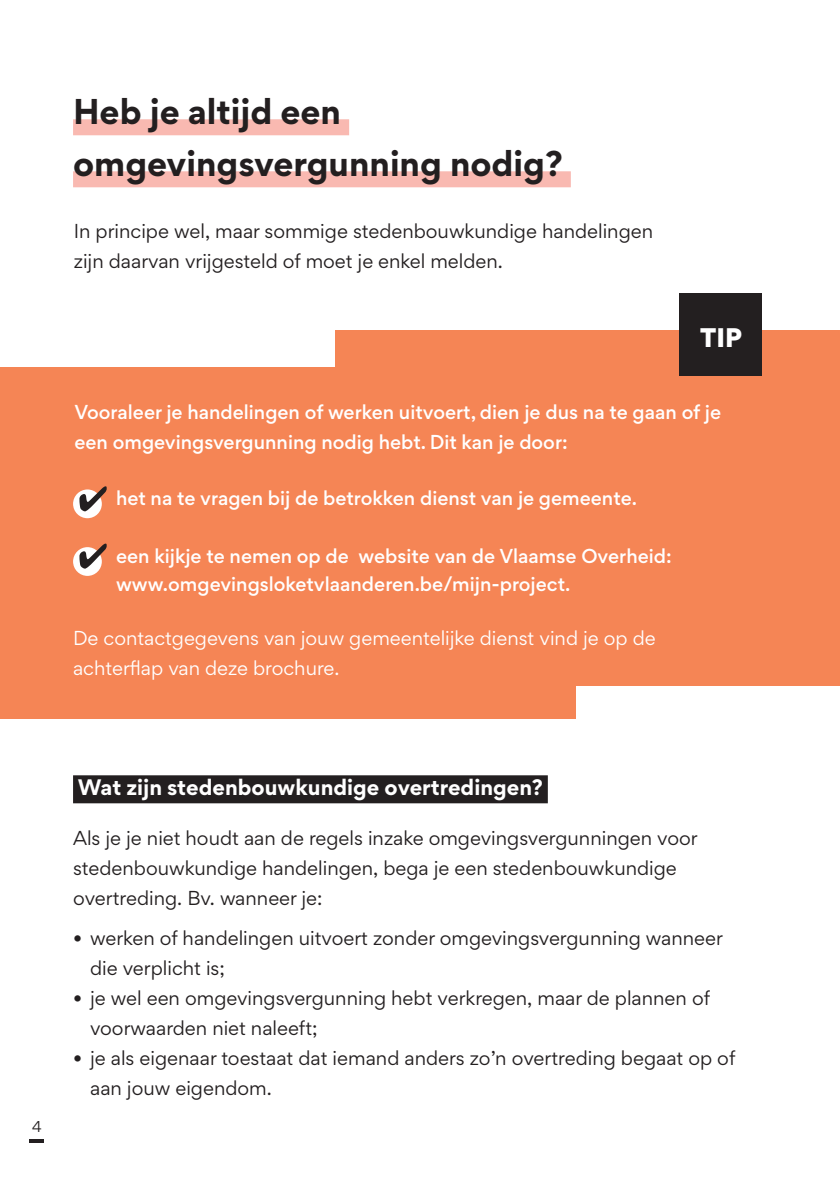
<style>
.page{position:relative;width:840px;height:1191px;background:#fff}
.page>*{position:absolute;margin:0;border:0;box-sizing:border-box;transform-origin:0 0}
.t1{font:700 32px/52px "Gordita";color:#231f20}
.t2{font:900 24px "Gordita";color:#fff}
.t3{font:700 20px "Gordita";color:#fff}
.t4{font:18px/30px "Gordita";color:#231f20}
.t5{font:500 18px/28px "Gordita";color:#fff}
.t6{font:18px/30px "Gordita";color:#fff}
.t7{font:14px "Gordita";color:#231f20}
</style>
<div class="page">
<div style="left:0;top:330px;width:839px;height:389px;background:#f58555"></div>
<div style="left:0;top:297px;width:334px;height:69px;background:#fff"></div>
<div style="left:576px;top:686px;width:263px;height:65px;background:#fff"></div>
<div style="left:73px;top:119px;width:276px;height:16px;background:#f9b9b1"></div>
<div style="left:73px;top:171px;width:497px;height:16px;background:#f9b9b1"></div>
<div style="left:73px;top:775px;width:474px;height:28px;background:#231f20"></div>
<div style="left:73px;top:547px;width:29px;height:29px;background:#fff;border-radius:50%"></div>
<svg style="left:79px;top:543px;width:28px;height:25px"></svg>
<div style="left:73px;top:489px;width:29px;height:29px;background:#fff;border-radius:50%"></div>
<svg style="left:79px;top:486px;width:28px;height:25px"></svg>
<div style="left:679px;top:293px;width:82px;height:83px;background:#231f20"></div>
<hr style="left:29px;top:1139px;width:15px;height:4px;background:#231f20">
<h1 class="t1" style="left:73px;top:85px;width:491px">Heb je altijd een omgevingsvergunning nodig?</h1>
<p class="t4" style="left:74px;top:216px;width:580px">In principe wel, maar sommige stedenbouwkundige handelingen zijn daarvan vrijgesteld of moet je enkel melden.</p>
<h2 class="t2" style="left:699px;top:318px;width:43px">TIP</h2>
<p class="t5" style="left:74px;top:397px;width:647px;line-height:30px">Vooraleer je handelingen of werken uitvoert, dien je dus na te gaan of je een omgevingsvergunning nodig hebt. Dit kan je door:</p>
<p class="t5" style="left:116px;top:484px;width:522px">het na te vragen bij de betrokken dienst van je gemeente.</p>
<p class="t5" style="left:116px;top:542px;width:557px">een kijkje te nemen op de website van de Vlaamse Overheid: www.omgevingsloketvlaanderen.be/mijn-project.</p>
<p class="t6" style="left:73px;top:622px;width:584px">De contactgegevens van jouw gemeentelijke dienst vind je op de achterflap van deze brochure.</p>
<p class="t7" style="left:32px;top:1116px;width:11px">4</p>
<p class="t3" style="left:78px;top:771px;width:466px">Wat zijn stedenbouwkundige overtredingen?</p>
<p class="t4" style="left:73px;top:822px;width:625px">Als je je niet houdt aan de regels inzake omgevingsvergunningen voor stedenbouwkundige handelingen, bega je een stedenbouwkundige overtreding. Bv. wanneer je:</p>
<p class="t4" style="left:90px;top:922px;width:634px;text-indent:-17px">• werken of handelingen uitvoert zonder omgevingsvergunning wanneer die verplicht is;</p>
<p class="t4" style="left:90px;top:982px;width:621px;text-indent:-17px">• je wel een omgevingsvergunning hebt verkregen, maar de plannen of voorwaarden niet naleeft;</p>
<p class="t4" style="left:90px;top:1042px;width:646px;text-indent:-17px">• je als eigenaar toestaat dat iemand anders zo’n overtreding begaat op of aan jouw eigendom.</p>
</div>
